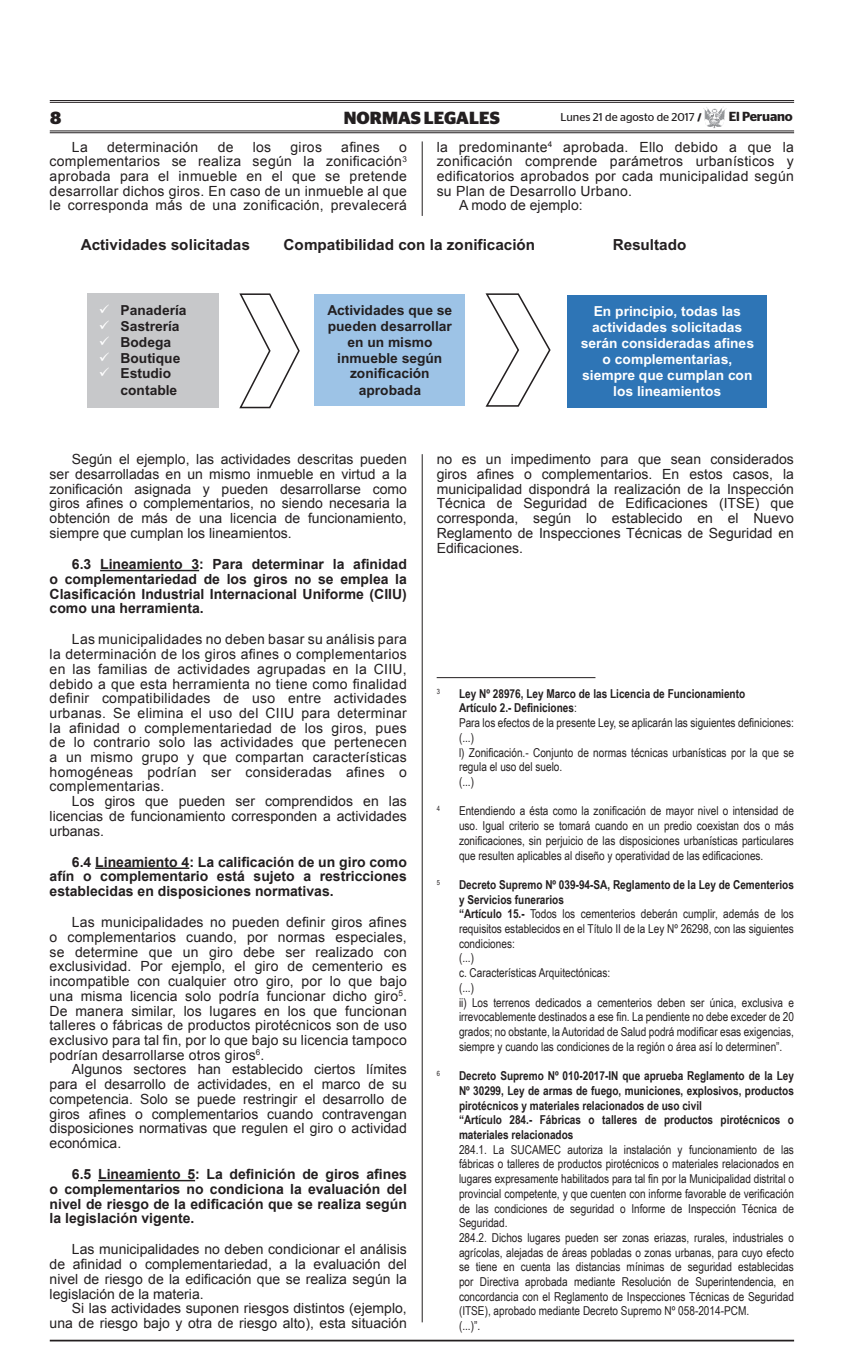
<style>
.page{position:relative;width:856px;height:1365px;background:#fff}
.page>*{position:absolute;margin:0;border:0;box-sizing:border-box;transform-origin:0 0}
.t1{font:700 17.5px "Stag Sans";color:#231f20}
.t2{font:700 15.22px "Arial";color:#231f20}
.t3{font:14px/14.7px "Arial";color:#231f20;text-align:justify}
.t4{font:700 14px/14.7px "Arial";color:#231f20;text-align:justify}
.t5{font:14px "Arial";letter-spacing:.02em;color:#231f20}
.t6{font:700 13.83px/15.9px "Arial";color:#231f20}
.t7{font:700 13.83px/16.1px "Arial";color:#fff;text-align:center}
.t8{font:600 13.12px "Stag Sans";letter-spacing:-.015em;color:#231f20}
.t9{font:12.25px/14.7px "Arial Narrow";color:#231f20}
.t10{font:700 12.25px/14.7px "Arial Narrow";color:#231f20}
.t11{font:11.38px "Stag Sans";color:#231f20}
.t12{font:7.17px "Arial Narrow";color:#231f20}
.s1{font-weight:700;font-size:10.5px}
.s2{color:#fff}
.s3{font-weight:700}
</style>
<div class="page">
<hr style="left:50px;top:100px;width:744px;height:1px;background:#231f20">
<hr style="left:50px;top:102px;width:744px;height:1px;background:#231f20">
<hr style="left:50px;top:131px;width:744px;height:1px;background:#231f20">
<hr style="left:50px;top:132px;width:744px;height:1px;background:#231f20">
<hr style="left:50px;top:1339px;width:744px;height:2px;background:#231f20">
<img style="left:704px;top:107px;width:22px;height:15px">
<svg style="left:705px;top:122px;width:17px;height:6px"></svg>
<hr style="left:422px;top:454px;width:1px;height:868px;background:#231f20">
<hr style="left:422px;top:141px;width:1px;height:75px;background:#231f20">
<div style="left:87px;top:292px;width:132px;height:115px;background:#c7c8ca"></div>
<div style="left:567px;top:295px;width:200px;height:112px;background:#2e75b6"></div>
<div style="left:314px;top:294px;width:151px;height:112px;background:#9dc3e6"></div>
<svg style="left:239px;top:293px;width:61px;height:116px"></svg>
<svg style="left:485px;top:293px;width:66px;height:114px"></svg>
<hr style="left:100px;top:569px;width:99px;height:2px;background:#231f20">
<hr style="left:95px;top:867px;width:94px;height:1px;background:#231f20">
<hr style="left:98px;top:1179px;width:97px;height:2px;background:#231f20">
<hr style="left:437px;top:677px;width:158px;height:1px;background:#231f20">
<p class="t1" style="left:50px;top:107px;width:13px">8</p>
<p class="t1" style="left:344px;top:107px;width:157px">NORMAS LEGALES</p>
<p class="t11" style="left:560px;top:110px;width:143px">Lunes 21 de agosto de 2017 <span class="s1">/</span></p>
<p class="t8" style="left:729px;top:109px;width:65px">El Peruano</p>
<p class="t3" style="left:72px;top:139px;width:17px">La</p>
<p class="t5" style="left:107px;top:137px;width:93px">determinación</p>
<p class="t3" style="left:218px;top:139px;width:17px">de</p>
<p class="t3" style="left:253px;top:139px;width:20px">los</p>
<p class="t3" style="left:290px;top:139px;width:33px">giros</p>
<p class="t3" style="left:341px;top:139px;width:40px">afines</p>
<p class="t3" style="left:50px;top:139px;width:359px;text-indent:349px">o complementarios se realiza según la zonificación<sup>3 </sup>aprobada para el inmueble en el que se pretende desarrollar dichos giros. En caso de un inmueble al que le corresponda más de una zonificación, prevalecerá</p>
<p class="t5" style="left:437px;top:137px;width:359px">la predominante<sup>4</sup> aprobada. Ello debido a que la</p>
<p class="t5" style="left:437px;top:152px;width:359px">zonificación comprende parámetros urbanísticos y</p>
<p class="t5" style="left:437px;top:167px;width:359px">edificatorios aprobados por cada municipalidad según</p>
<p class="t5" style="left:437px;top:182px;width:197px">su Plan de Desarrollo Urbano.</p>
<p class="t3" style="left:459px;top:198px;width:125px">A modo de ejemplo:</p>
<p class="t2" style="left:81px;top:236px;width:171px">Actividades solicitadas</p>
<p class="t2" style="left:284px;top:236px;width:253px">Compatibilidad con la zonificación</p>
<p class="t2" style="left:612px;top:236px;width:75px">Resultado</p>
<p class="t6" style="left:99px;top:302px;width:89px"><span class="s2">✓</span> Panadería</p>
<p class="t6" style="left:99px;top:318px;width:82px"><span class="s2">✓</span> Sastrería</p>
<p class="t6" style="left:99px;top:334px;width:74px"><span class="s2">✓</span> Bodega</p>
<p class="t6" style="left:99px;top:350px;width:83px"><span class="s2">✓</span> Boutique</p>
<p class="t6" style="left:120px;top:365px;width:58px;text-indent:-22px"><span class="s2">✓</span> Estudio contable</p>
<p class="t6" style="left:327px;top:302px;width:126px;text-align:center">Actividades que se pueden desarrollar en un mismo inmueble según zonificación aprobada</p>
<p class="t7" style="left:581px;top:303px;width:175px">En principio, todas las actividades solicitadas serán consideradas afines o complementarias, siempre que cumplan con los lineamientos</p>
<p class="t3" style="left:50px;top:452px;width:359px;text-indent:22px">Según el ejemplo, las actividades descritas pueden ser desarrolladas en un mismo inmueble en virtud a la zonificación asignada y pueden desarrollarse como giros afines o complementarios, no siendo necesaria la obtención de más de una licencia de funcionamiento, siempre que cumplan los lineamientos.</p>
<p class="t4" style="left:50px;top:557px;width:359px;text-indent:22px">6.3 Lineamiento 3: Para determinar la afinidad o complementariedad de los giros no se emplea la Clasificación Industrial Internacional Uniforme (CIIU) como una herramienta.</p>
<p class="t3" style="left:50px;top:632px;width:359px;text-indent:22px">Las municipalidades no deben basar su análisis para la determinación de los giros afines o complementarios en las familias de actividades agrupadas en la CIIU, debido a que esta herramienta no tiene como finalidad definir compatibilidades de uso entre actividades urbanas. Se elimina el uso del CIIU para determinar la afinidad o complementariedad de los giros, pues de lo contrario solo las actividades que pertenecen a un mismo grupo y que compartan características homogéneas podrían ser consideradas afines o complementarias.</p>
<p class="t3" style="left:50px;top:794px;width:359px;text-indent:22px">Los giros que pueden ser comprendidos en las licencias de funcionamiento corresponden a actividades urbanas.</p>
<p class="t4" style="left:50px;top:854px;width:359px;text-indent:22px">6.4 Lineamiento 4: La calificación de un giro como afín o complementario está sujeto a restricciones establecidas en disposiciones normativas.</p>
<p class="t3" style="left:50px;top:915px;width:359px;text-indent:22px">Las municipalidades no pueden definir giros afines o complementarios cuando, por normas especiales, se determine que un giro debe ser realizado con exclusividad. Por ejemplo, el giro de cementerio es incompatible con cualquier otro giro, por lo que bajo una misma licencia solo podría funcionar dicho giro<sup>5</sup>.<br>De manera similar, los lugares en los que funcionan talleres o fábricas de productos pirotécnicos son de uso exclusivo para tal fin, por lo que bajo su licencia tampoco podrían desarrollarse otros giros<sup>6</sup>.</p>
<p class="t3" style="left:50px;top:1062px;width:359px;text-indent:22px">Algunos sectores han establecido ciertos límites para el desarrollo de actividades, en el marco de su competencia. Solo se puede restringir el desarrollo de giros afines o complementarios cuando contravengan disposiciones normativas que regulen el giro o actividad económica.</p>
<p class="t4" style="left:50px;top:1167px;width:359px;text-indent:22px">6.5 Lineamiento 5: La definición de giros afines o complementarios no condiciona la evaluación del nivel de riesgo de la edificación que se realiza según la legislación vigente.</p>
<p class="t3" style="left:50px;top:1242px;width:359px;text-indent:22px">Las municipalidades no deben condicionar el análisis de afinidad o complementariedad, a la evaluación del nivel de riesgo de la edificación que se realiza según la legislación de la materia.</p>
<p class="t3" style="left:50px;top:1300px;width:359px;text-align:right">Si las actividades suponen riesgos distintos (ejemplo, una de riesgo bajo y otra de riesgo alto), esta situación</p>
<p class="t3" style="left:437px;top:452px;width:359px">no es un impedimento para que sean considerados giros afines o complementarios. En estos casos, la municipalidad dispondrá la realización de la Inspección Técnica de Seguridad de Edificaciones (ITSE) que corresponda, según lo establecido en el Nuevo Reglamento de Inspecciones Técnicas de Seguridad en Edificaciones.</p>
<p class="t12" style="left:437px;top:685px;width:5px">3</p>
<p class="t9" style="left:459px;top:685px;width:336px"><span class="s3">Ley Nº 28976, Ley Marco de las Licencia de Funcionamiento<br>Artículo 2.- Definiciones</span>:<br>Para los efectos de la presente Ley, se aplicarán las siguientes definiciones: (...)<br>l) Zonificación.- Conjunto de normas técnicas urbanísticas por la que se regula el uso del suelo.<br>(...)</p>
<p class="t12" style="left:437px;top:803px;width:5px">4</p>
<p class="t9" style="left:459px;top:803px;width:336px;text-align:justify">Entendiendo a ésta como la zonificación de mayor nivel o intensidad de uso. Igual criterio se tomará cuando en un predio coexistan dos o más zonificaciones, sin perjuicio de las disposiciones urbanísticas particulares que resulten aplicables al diseño y operatividad de las edificaciones.</p>
<p class="t12" style="left:437px;top:877px;width:5px">5</p>
<p class="t9" style="left:459px;top:876px;width:336px"><span class="s3">Decreto Supremo Nº 039-94-SA, Reglamento de la Ley de Cementerios y Servicios funerarios<br>“Artículo 15.-</span> Todos los cementerios deberán cumplir, además de los requisitos establecidos en el Título II de la Ley Nº 26298, con las siguientes condiciones:<br>(...)<br>c. Características Arquitectónicas:<br>(...)<br>ii) Los terrenos dedicados a cementerios deben ser única, exclusiva e irrevocablemente destinados a ese fin. La pendiente no debe exceder de 20 grados; no obstante, la Autoridad de Salud podrá modificar esas exigencias, siempre y cuando las condiciones de la región o área así lo determinen”.</p>
<p class="t12" style="left:437px;top:1068px;width:5px">6</p>
<p class="t10" style="left:459px;top:1067px;width:336px">Decreto Supremo Nº 010-2017-IN que aprueba Reglamento de la Ley Nº 30299, Ley de armas de fuego, municiones, explosivos, productos pirotécnicos y materiales relacionados de uso civil<br>“Artículo 284.- Fábricas o talleres de productos pirotécnicos o materiales relacionados</p>
<p class="t9" style="left:459px;top:1141px;width:336px">284.1. La SUCAMEC autoriza la instalación y funcionamiento de las fábricas o talleres de productos pirotécnicos o materiales relacionados en lugares expresamente habilitados para tal fin por la Municipalidad distrital o provincial competente, y que cuenten con informe favorable de verificación de las condiciones de seguridad o Informe de Inspección Técnica de Seguridad.<br>284.2. Dichos lugares pueden ser zonas eriazas, rurales, industriales o agrícolas, alejadas de áreas pobladas o zonas urbanas, para cuyo efecto se tiene en cuenta las distancias mínimas de seguridad establecidas por Directiva aprobada mediante Resolución de Superintendencia, en concordancia con el Reglamento de Inspecciones Técnicas de Seguridad (ITSE), aprobado mediante Decreto Supremo Nº 058-2014-PCM.<br>(...)”.</p>
</div>
